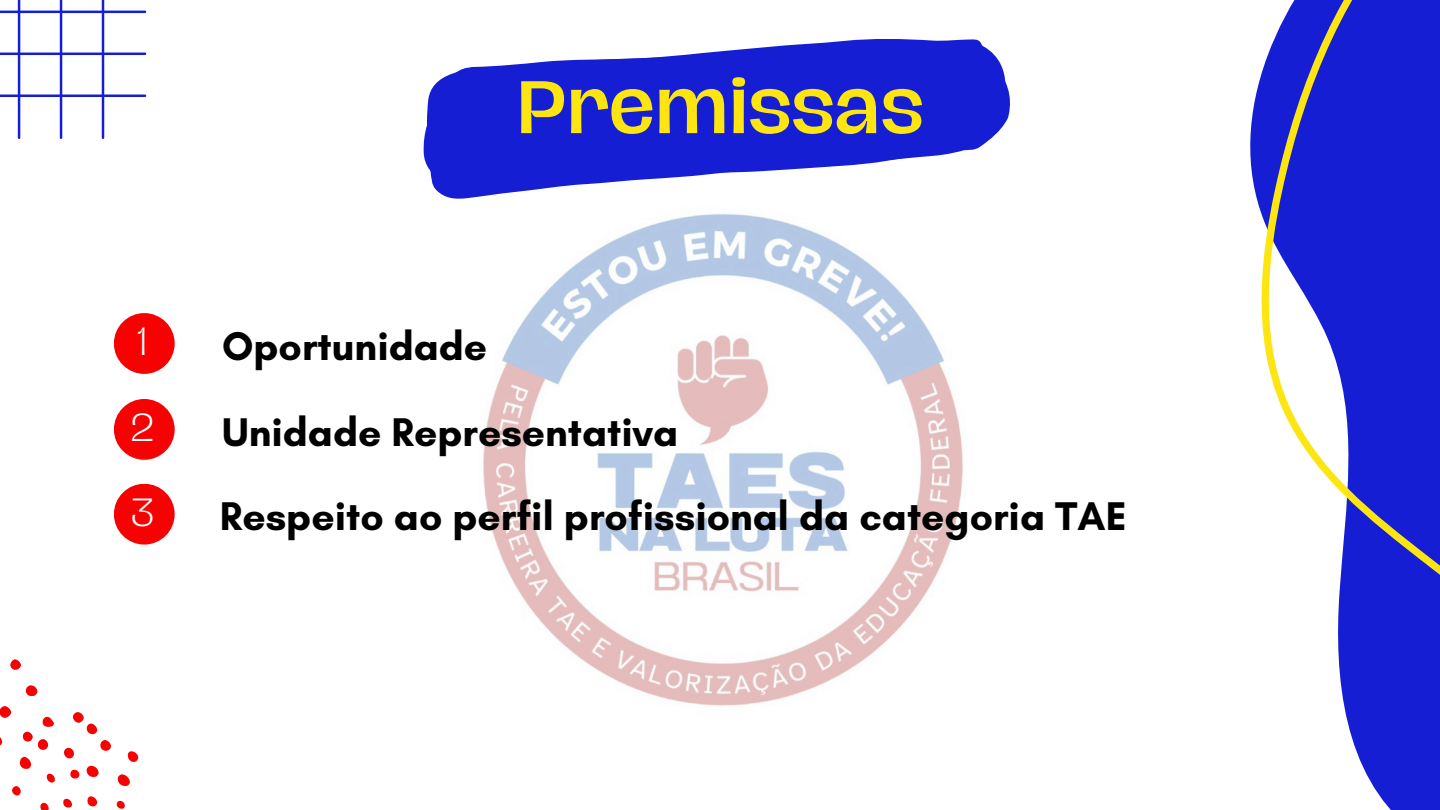
<style>
.page{position:relative;width:1440px;height:810px;background:#fff}
.page>*{position:absolute;margin:0;border:0;box-sizing:border-box;transform-origin:0 0}
.t1{font:500 68px "Hagrid";color:#fde511}
.t2{font:700 40.8px "Glacial Indifference";color:#000}
.t3{font:300 36px "Hagrid";color:#fff}
</style>
<div class="page">
<svg style="left:1250px;top:0;width:190px;height:810px;fill:#161ed4"></svg>
<svg style="left:118px;top:774px;width:12px;height:12px"></svg>
<svg style="left:87px;top:766px;width:12px;height:11px"></svg>
<svg style="left:20px;top:757px;width:11px;height:12px"></svg>
<svg style="left:0;top:706px;width:11px;height:12px"></svg>
<svg style="left:26px;top:685px;width:11px;height:11px"></svg>
<svg style="left:0;top:737px;width:2px;height:9px"></svg>
<svg style="left:128px;top:751px;width:10px;height:11px"></svg>
<svg style="left:100px;top:740px;width:11px;height:11px"></svg>
<svg style="left:10px;top:659px;width:11px;height:11px"></svg>
<svg style="left:73px;top:712px;width:24px;height:22px"></svg>
<svg style="left:64px;top:748px;width:10px;height:10px"></svg>
<svg style="left:23px;top:717px;width:31px;height:33px"></svg>
<svg style="left:87px;top:796px;width:10px;height:10px"></svg>
<svg style="left:70px;top:770px;width:9px;height:9px"></svg>
<svg style="left:12px;top:786px;width:9px;height:10px"></svg>
<svg style="left:63px;top:799px;width:9px;height:9px"></svg>
<svg style="left:47px;top:774px;width:8px;height:9px"></svg>
<svg style="left:40px;top:803px;width:9px;height:7px"></svg>
<svg style="left:117px;top:801px;width:8px;height:8px"></svg>
<svg style="left:0;top:0;width:146px;height:139px"></svg>
<img style="left:483px;top:213px;width:480px;height:493px">
<svg style="left:438px;top:39px;width:543px;height:160px"></svg>
<svg style="left:432px;top:43px;width:562px;height:149px"></svg>
<svg style="left:423px;top:55px;width:587px;height:128px;background:#353cd9"></svg>
<div style="left:114px;top:313px;width:61px;height:61px;background:#f60202;border-radius:50%"></div>
<div style="left:114px;top:399px;width:61px;height:61px;background:#f60202;border-radius:50%"></div>
<div style="left:114px;top:484px;width:61px;height:61px;background:#f60202;border-radius:50%"></div>
<p class="t1" style="left:516px;top:75px;width:409px">Premissas</p>
<p class="t3" style="left:137px;top:325px;width:13px">1</p>
<p class="t2" style="left:222px;top:321px;width:267px">Oportunidade</p>
<p class="t3" style="left:131px;top:411px;width:25px">2</p>
<p class="t2" style="left:222px;top:407px;width:457px">Unidade Representativa</p>
<p class="t3" style="left:131px;top:495px;width:24px">3</p>
<p class="t2" style="left:220px;top:492px;width:908px">Respeito ao perfil profissional da categoria TAE</p>
</div>
